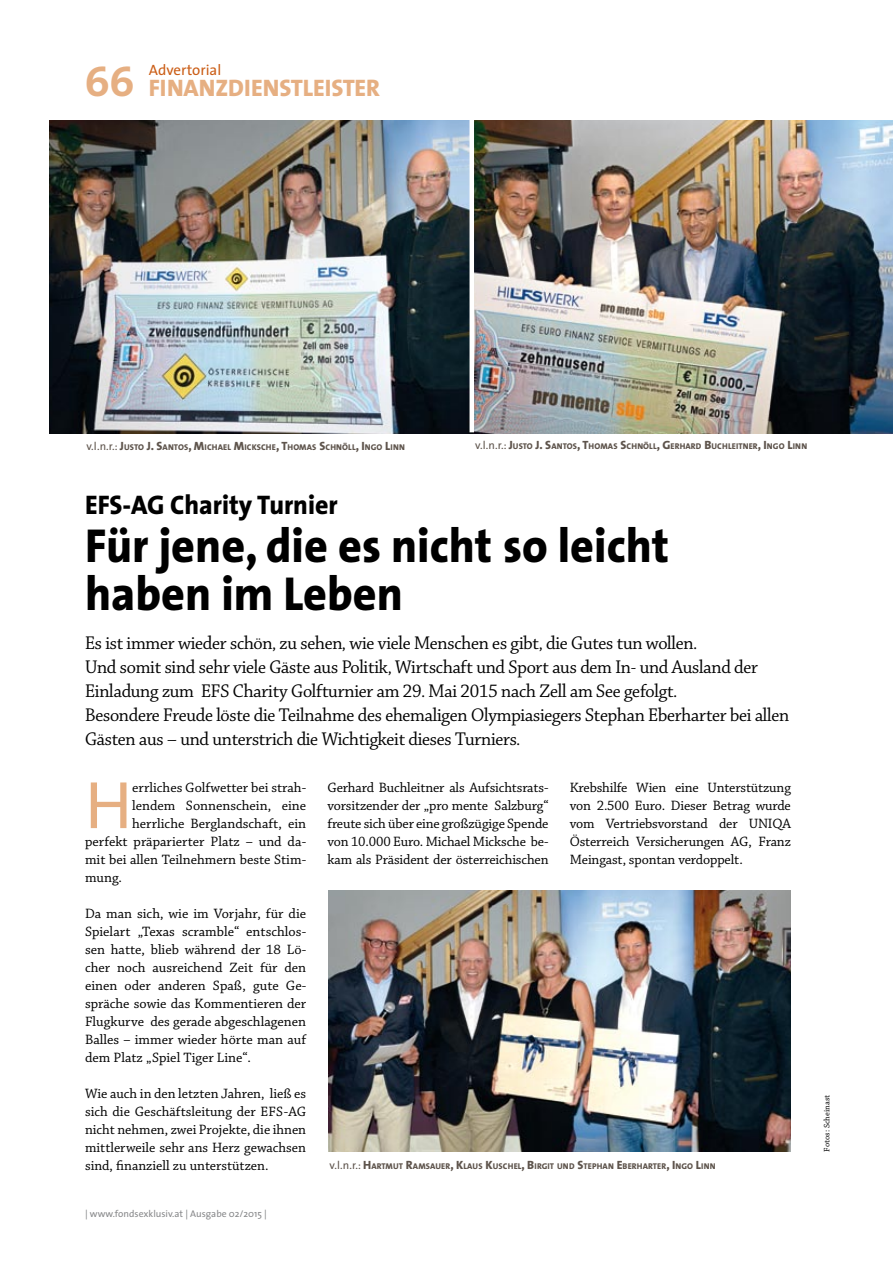
<style>
.page{position:relative;width:893px;height:1263px;background:#fff}
.page>*{position:absolute;margin:0;border:0;box-sizing:border-box;transform-origin:0 0}
.t1{font:67.65px "The Sans";color:#e6af82}
.t2{font:800 48px/48px "The Sans";color:#000;scale:.96 1}
.t3{font:43.2px "The Sans Bold Expert";color:#e6af82;scale:1.04 1}
.t4{font:800 27px "The Sans";color:#000;scale:.96 1}
.t5{font:800 24px "The Sans";color:#e6af82}
.t6{font:19.5px/24px "Chaparral Pro Subh";letter-spacing:-.01em;color:#000}
.t7{font:15px "The Sans";color:#cb5e17}
.t8{font:14.25px/18px "Chaparral Pro";color:#000;text-align:justify}
.t9{font:9.75px "The Sans";color:#87888a}
.t10{font:800 8.4px "The Sans";letter-spacing:.015em;color:#5e544c}
.t11{font:8.25px "Chaparral Pro Capt";color:#000}
.s1{font-weight:400;font-size:11.25px}
.s2{font-size:12px}
</style>
<div class="page">
<img style="left:50px;top:120px;width:843px;height:313px">
<img style="left:328px;top:891px;width:463px;height:261px">
<div style="left:469px;top:118px;width:5px;height:314px;background:#fff"></div>
<h3 class="t3" style="left:85px;top:46px;width:49px">66</h3>
<p class="t7" style="left:149px;top:57px;width:74px">Advertorial</p>
<h3 class="t5" style="left:149px;top:68px;width:233px">finanzdienstleister</h3>
<p class="t10" style="left:86px;top:440px;width:320px"><span class="s1">v.l.n.r.:</span> <span class="s2">J</span>USTO <span class="s2">J. S</span>ANTOS<span class="s2">, M</span>ICHAEL <span class="s2">M</span>ICKSCHE<span class="s2">, T</span>HOMAS <span class="s2">S</span>CHNÖLL<span class="s2">, I</span> NGO <span class="s2">L</span>INN</p>
<p class="t10" style="left:475px;top:439px;width:333px"><span class="s1">v.l.n.r.:</span> <span class="s2">J</span>USTO <span class="s2">J. S</span>ANTOS<span class="s2">, T</span>HOMAS <span class="s2">S</span>CHNÖLL<span class="s2">, G</span> ERHARD <span class="s2">B</span>UCHLEITNER<span class="s2">, I</span> NGO <span class="s2">L</span>INN</p>
<h3 class="t4" style="left:85px;top:482px;width:265px">EFS-AG Charity Turnier</h3>
<h2 class="t2" style="left:85px;top:521px;width:610px">Für jene, die es nicht so leicht haben im Leben</h2>
<p class="t6" style="left:85px;top:632px;width:706px">Es ist immer wieder schön, zu sehen, wie viele Menschen es gibt, die Gutes tun wollen.<br>Und somit sind sehr viele Gäste aus Politik, Wirtschaft und Sport aus dem In- und Ausland der Einladung zum EFS Charity Golfturnier am 29. Mai 2015 nach Zell am See gefolgt.<br>Besondere Freude löste die Teilnahme des ehemaligen Olympiasiegers Stephan Eberharter bei allen Gästen aus – und unterstrich die Wichtigkeit dieses Turniers.</p>
<h1 class="t1" style="left:85px;top:749px;width:49px">H</h1>
<p class="t8" style="left:132px;top:779px;width:175px">errliches Golfwetter bei strah-</p>
<p class="t8" style="left:327px;top:779px;width:223px">Gerhard Buchleitner als Aufsichtsrats&shy;vorsitzender der „pro mente Salzburg“ freute sich über eine großzügige Spende von 10.000 Euro. Michael Micksche be&shy;kam als Präsident der österreichischen</p>
<p class="t8" style="left:570px;top:779px;width:223px">Krebshilfe Wien eine Unterstützung von 2.500 Euro. Dieser Betrag wurde vom Vertriebsvorstand der UNIQA Österreich Versicherungen AG, Franz Meingast, spontan verdoppelt.</p>
<p class="t8" style="left:132px;top:797px;width:175px">lendem Sonnenschein, eine</p>
<p class="t8" style="left:132px;top:815px;width:175px">herrliche Berglandschaft, ein</p>
<p class="t8" style="left:85px;top:833px;width:223px">perfekt präparierter Platz – und da-</p>
<p class="t8" style="left:85px;top:851px;width:223px">mit bei allen Teilnehmern beste Stim-</p>
<p class="t8" style="left:85px;top:869px;width:39px">mung.</p>
<p class="t8" style="left:85px;top:905px;width:223px">Da man sich, wie im Vorjahr, für die Spielart „Texas scramble“ entschlos&shy;sen hatte, blieb während der 18 Lö&shy;cher noch ausreichend Zeit für den einen oder anderen Spaß, gute Ge&shy;spräche sowie das Kommentieren der Flugkurve des gerade abgeschlagenen Balles – immer wieder hörte man auf dem Platz „Spiel Tiger Line“.</p>
<p class="t8" style="left:85px;top:1085px;width:223px">Wie auch in den letzten Jahren, ließ es sich die Geschäftsleitung der EFS-AG nicht nehmen, zwei Projekte, die ihnen mittlerweile sehr ans Herz gewachsen sind, finanziell zu unterstützen.</p>
<p class="t10" style="left:330px;top:1158px;width:388px"><span class="s1">v.l.n.r.:</span> <span class="s2">H</span>ARTMUT <span class="s2">R</span>AMSAUER<span class="s2">, K</span>LAUS <span class="s2">K</span>USCHEL<span class="s2">, B</span>IRGIT UND <span class="s2">S</span>TEPHAN <span class="s2">E</span> BERHARTER<span class="s2">, I</span> NGO <span class="s2">L</span>INN</p>
<p class="t9" style="left:85px;top:1206px;width:183px">| www.fondsexklusiv.at | Ausgabe 02/2015 |</p>
<p class="t11" style="left:822px;top:1151px;width:58px;rotate:-90deg">Fotos: Scheinast</p>
</div>
